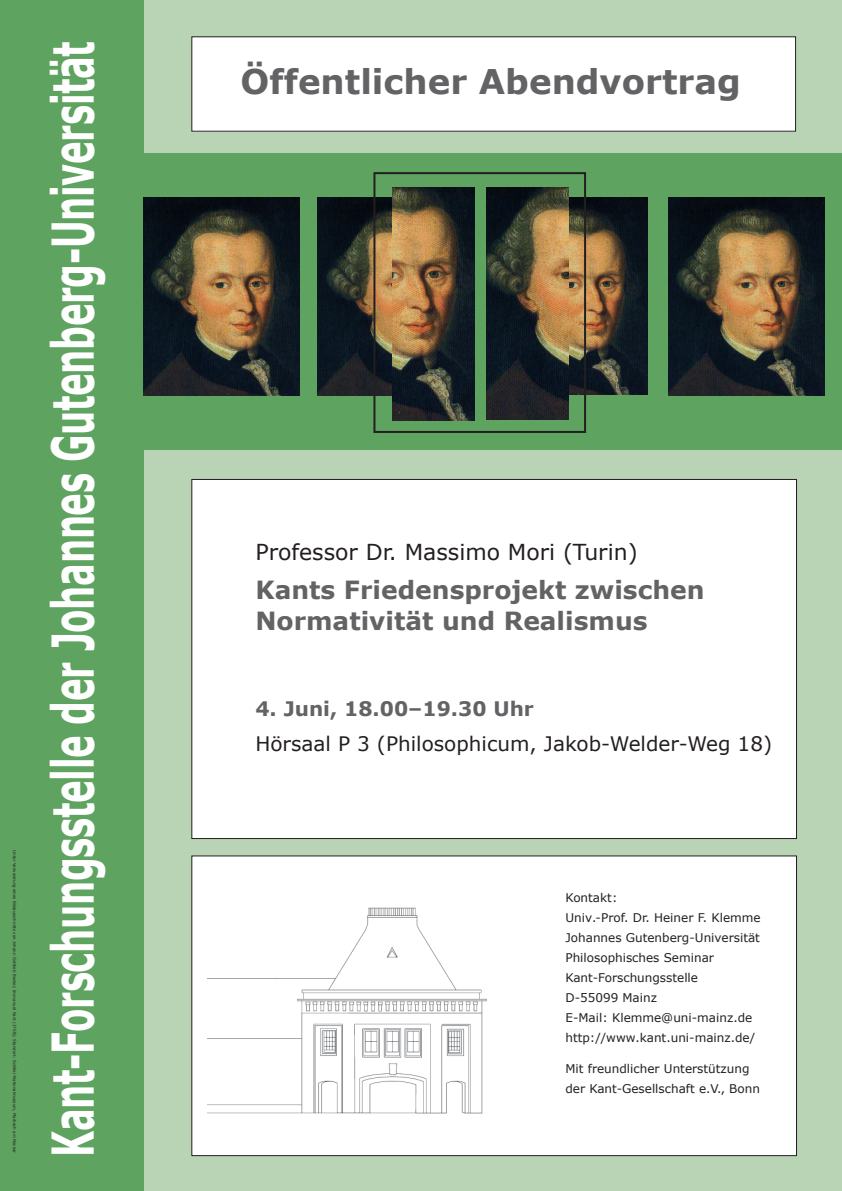
<style>
.page{position:relative;width:842px;height:1191px;background:#5ea360}
.page>*{position:absolute;margin:0;border:0;box-sizing:border-box;transform-origin:0 0}
.t1{font:700 57.5px "Verdana";letter-spacing:-.01em;color:#fff;scale:.59 1}
.t2{font:700 34px "Verdana";color:#636366}
.t3{font:700 25px/31px "Verdana";color:#636366}
.t4{font:22px "Verdana";color:#231f20}
.t5{font:20px "Verdana";color:#231f20}
.t6{font:700 20px "Verdana";color:#636366}
.t7{font:12px/20px "Verdana";color:#231f20}
.t8{font:4px "Verdana";color:#231f20}
</style>
<div class="page">
<div style="left:145px;top:450px;width:697px;height:741px;background:#b9d3b5"></div>
<div style="left:192px;top:856px;width:605px;height:300px;background:#fff"></div>
<div style="left:144px;top:0;width:698px;height:153px;background:#b9d3b5"></div>
<div style="left:192px;top:479px;width:605px;height:360px;background:#fff"></div>
<div style="left:192px;top:37px;width:604px;height:94px;background:#fff"></div>
<img style="left:207px;top:907px;width:280px;height:207px">
<img style="left:318px;top:197px;width:75px;height:198px">
<img style="left:143px;top:197px;width:156px;height:199px">
<img style="left:569px;top:197px;width:79px;height:198px">
<img style="left:668px;top:197px;width:156px;height:199px">
<div style="left:373px;top:172px;width:213px;height:261px;border:2px solid #231f20"></div>
<img style="left:393px;top:188px;width:82px;height:232px">
<img style="left:486px;top:187px;width:83px;height:233px">
<p class="t8" style="left:17px;top:850px;width:304px;rotate:90deg">Unter Verwendung eines Bildausschnitts von Johann Gottlieb Becker, Immanuel Kant (1768); Standort: Schiller-Nationalmuseum, Marbach am Neckar</p>
<h1 class="t1" style="left:36px;top:1157px;width:1893px;rotate:-90deg">Kant-Forschungsstelle der Johannes Gutenberg-Universität</h1>
<h2 class="t2" style="left:240px;top:59px;width:502px">Öffentlicher Abendvortrag</h2>
<h3 class="t4" style="left:255px;top:537px;width:384px">Professor Dr. Massimo Mori (Turin)</h3>
<h3 class="t3" style="left:255px;top:574px;width:451px">Kants Friedensprojekt zwischen<br>Normativität und Realismus</h3>
<h3 class="t6" style="left:255px;top:696px;width:280px">4. Juni, 18.00–19.30 Uhr</h3>
<h3 class="t5" style="left:255px;top:731px;width:518px">Hörsaal P 3 (Philosophicum, Jakob-Welder-Weg 18)</h3>
<p class="t7" style="left:565px;top:887px;width:197px">Kontakt:<br>Univ.-Prof. Dr. Heiner F. Klemme<br>Johannes Gutenberg-Universität<br>Philosophisches Seminar<br>Kant-Forschungsstelle<br>D-55099 Mainz<br>E-Mail: Klemme@uni-mainz.de http://www.kant.uni-mainz.de/</p>
<p class="t7" style="left:565px;top:1059px;width:196px">Mit freundlicher Unterstützung der Kant-Gesellschaft e.V., Bonn</p>
</div>
